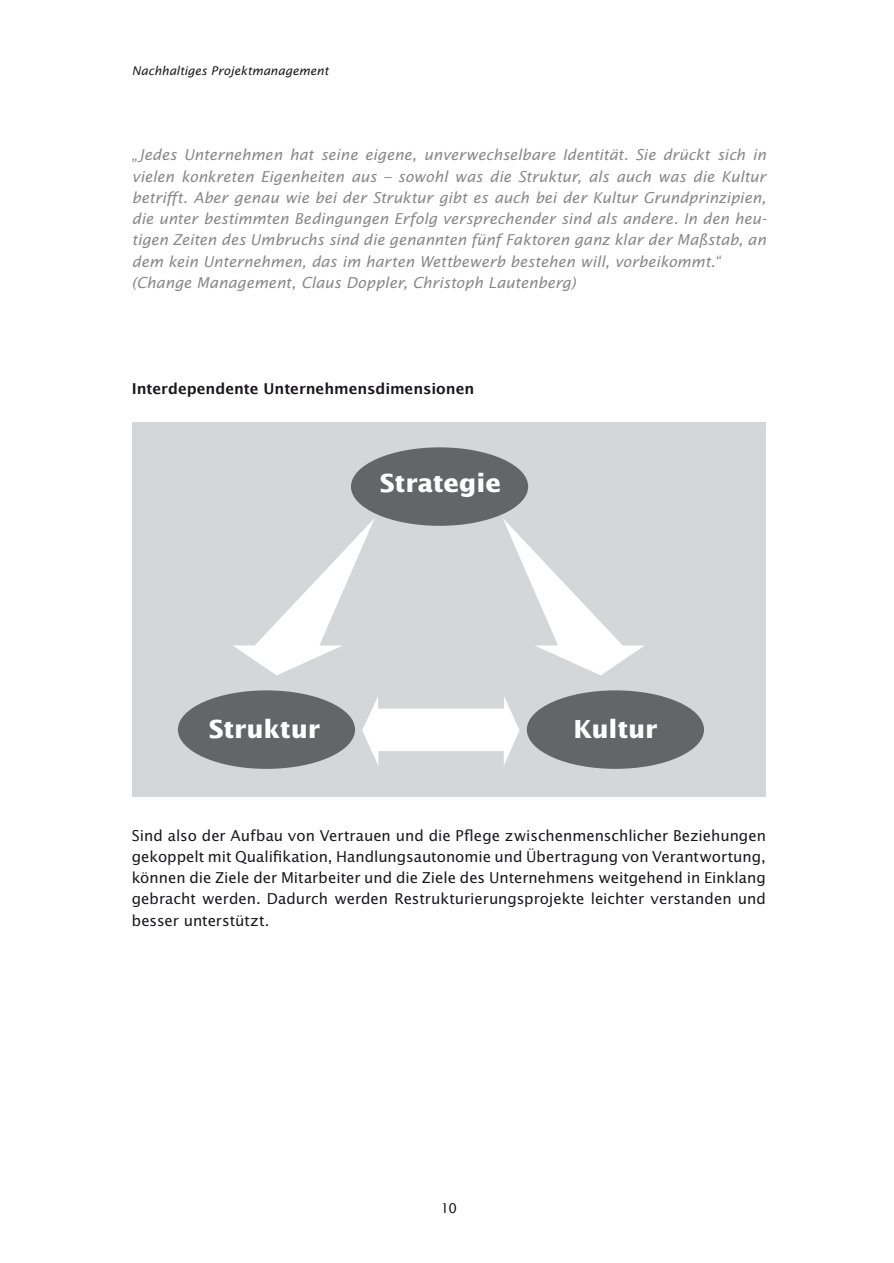
<style>
.page{position:relative;width:894px;height:1263px;background:#fff}
.page>*{position:absolute;margin:0;border:0;box-sizing:border-box;transform-origin:0 0}
.t1{font:700 24.9px "Lucida Sans";letter-spacing:-.01em;color:#fff}
.t2{font:italic 15px/21.3px "Lucida Sans";color:#87888a}
.t3{font:15px/21.3px "Lucida Sans";letter-spacing:-.005em;color:#1a171c;text-align:justify}
.t4{font:700 15px "Lucida Grande";color:#1a171c}
.t5{font:13.5px "Lucida Sans";color:#1a171c}
.t6{font:italic 12px "Lucida Sans";letter-spacing:.005em;color:#1a171c}
</style>
<div class="page">
<div style="left:132px;top:423px;width:633px;height:374px;background:#d5d6d7"></div>
<div style="left:351px;top:447px;width:177px;height:79px;background:#646567;border-radius:50%"></div>
<div style="left:178px;top:690px;width:177px;height:79px;background:#646567;border-radius:50%"></div>
<div style="left:526px;top:690px;width:177px;height:79px;background:#646567;border-radius:50%"></div>
<svg style="left:233px;top:519px;width:141px;height:156px"></svg>
<svg style="left:503px;top:519px;width:141px;height:156px"></svg>
<svg style="left:362px;top:697px;width:157px;height:68px"></svg>
<p class="t6" style="left:132px;top:64px;width:198px">Nachhaltiges Projektmanagement</p>
<p class="t2" style="left:132px;top:144px;width:635px">„Jedes Unternehmen hat seine eigene, unverwechselbare Identität. Sie drückt sich in vielen konkreten Eigenheiten aus – sowohl was die Struktur, als auch was die Kultur betrifft. Aber genau wie bei der Struktur gibt es auch bei der Kultur Grundprinzipien, die unter bestimmten Bedingungen Erfolg versprechender sind als andere. In den heu&shy;tigen Zeiten des Umbruchs sind die genannten fünf Faktoren ganz klar der Maßstab, an dem kein Unternehmen, das im harten Wettbewerb bestehen will, vorbeikommt.“ (Change Management, Claus Doppler, Christoph Lautenberg)</p>
<p class="t4" style="left:132px;top:380px;width:344px">Interdependente Unternehmensdimensionen</p>
<h1 class="t1" style="left:380px;top:468px;width:122px">Strategie</h1>
<h1 class="t1" style="left:209px;top:713px;width:113px">Struktur</h1>
<h1 class="t1" style="left:573px;top:714px;width:86px">Kultur</h1>
<p class="t3" style="left:132px;top:824px;width:635px">Sind also der Aufbau von Vertrauen und die Pflege zwischenmenschlicher Beziehungen gekoppelt mit Qualifikation, Handlungsautonomie und Übertragung von Verantwortung, können die Ziele der Mitarbeiter und die Ziele des Unternehmens weitgehend in Einklang gebracht werden. Dadurch werden Restrukturierungsprojekte leichter verstanden und besser unterstützt.</p>
<p class="t5" style="left:441px;top:1200px;width:18px">10</p>
</div>
